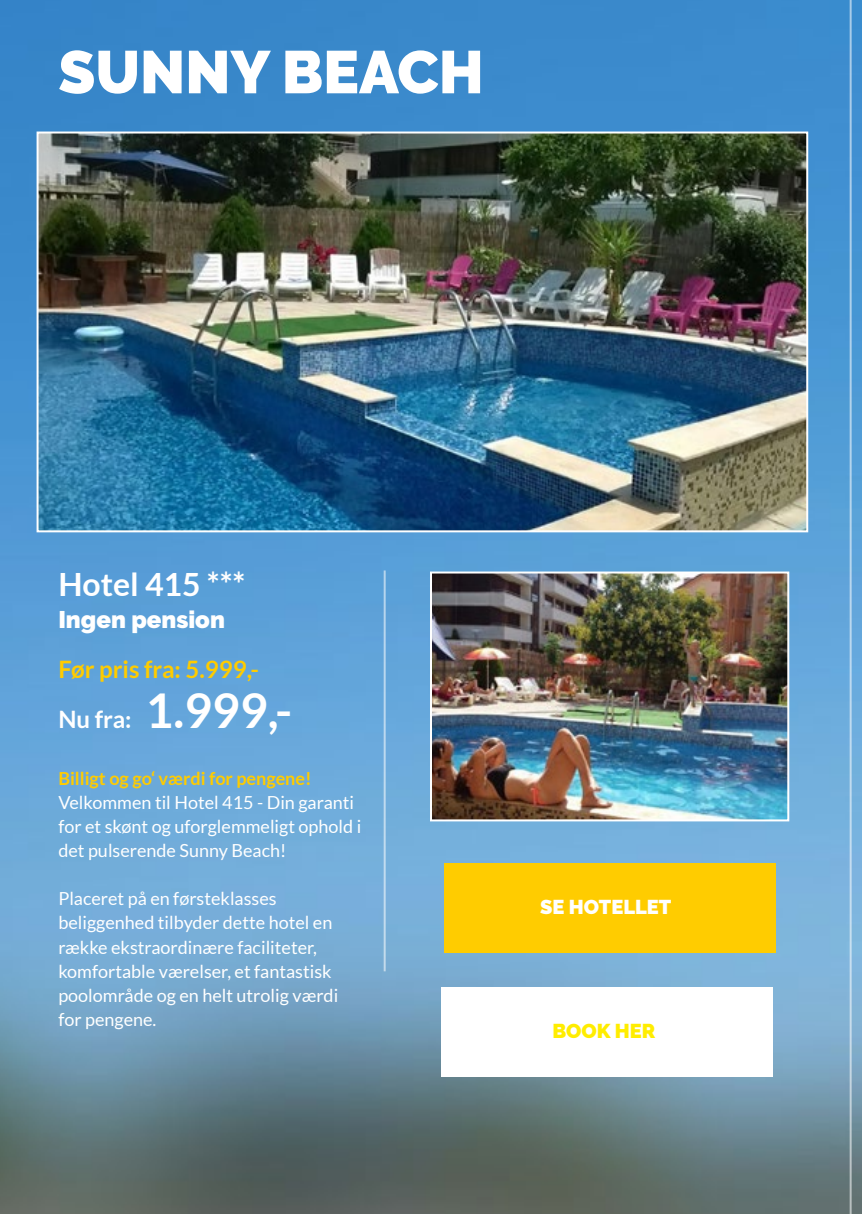
<style>
.page{position:relative;width:862px;height:1214px;background:#fff}
.page>*{position:absolute;margin:0;border:0;box-sizing:border-box;transform-origin:0 0}
.t1{font:900 60px "Raleway";color:#fff}
.t2{font:700 48px "Lato";color:#fff}
.t3{font:700 32px "Lato";color:#fff}
.t4{font:700 24px "Lato";color:#fc0}
.t5{font:900 24px "Raleway";color:#fff}
.t6{font:900 20px "Raleway";color:#fff}
.t7{font:900 20px "Raleway";color:#ffed00}
.t8{font:18px/24px "Lato";color:#fff}
.t9{font:700 18px "Lato";color:#fc0}
.s1{font-size:24px}
</style>
<div class="page">
<img style="left:0;top:0;width:862px;height:1213px">
<img style="left:40px;top:134px;width:765px;height:395px">
<div style="left:37px;top:131px;width:771px;height:401px;border:2px solid #fff"></div>
<img style="left:433px;top:574px;width:353px;height:244px">
<div style="left:430px;top:571px;width:359px;height:250px;border:2px solid #fff"></div>
<hr style="left:384px;top:570px;width:2px;height:401px;background:#fff">
<hr style="left:849px;top:0;width:2px;height:1213px;background:#fff">
<div style="left:444px;top:862px;width:331px;height:90px;background:#fc0"></div>
<div style="left:441px;top:986px;width:331px;height:90px;background:#fff"></div>
<h1 class="t1" style="left:58px;top:37px;width:427px">SUNNY BEACH</h1>
<h3 class="t3" style="left:58px;top:566px;width:188px">Hotel 415 ***</h3>
<h3 class="t5" style="left:58px;top:606px;width:168px">Ingen pension</h3>
<h3 class="t4" style="left:58px;top:655px;width:202px">Før pris fra: 5.999,-</h3>
<h2 class="t2" style="left:58px;top:683px;width:236px"><span class="s1">Nu fra:</span> 1.999,-</h2>
<p class="t9" style="left:58px;top:768px;width:255px">Billigt og go‘ værdi for pengene!</p>
<p class="t8" style="left:58px;top:790px;width:304px">Velkommen til Hotel 415 - Din garanti for et skønt og uforglemmeligt ophold i det pulserende Sunny Beach!</p>
<p class="t8" style="left:58px;top:886px;width:281px">Placeret på en førsteklasses beliggenhed tilbyder dette hotel en række ekstraordinære faciliteter, komfortable værelser, et fantastisk poolområde og en helt utrolig værdi for pengene.</p>
<p class="t6" style="left:540px;top:895px;width:133px">SE HOTELLET</p>
<p class="t7" style="left:552px;top:1019px;width:104px">BOOK HER</p>
</div>
